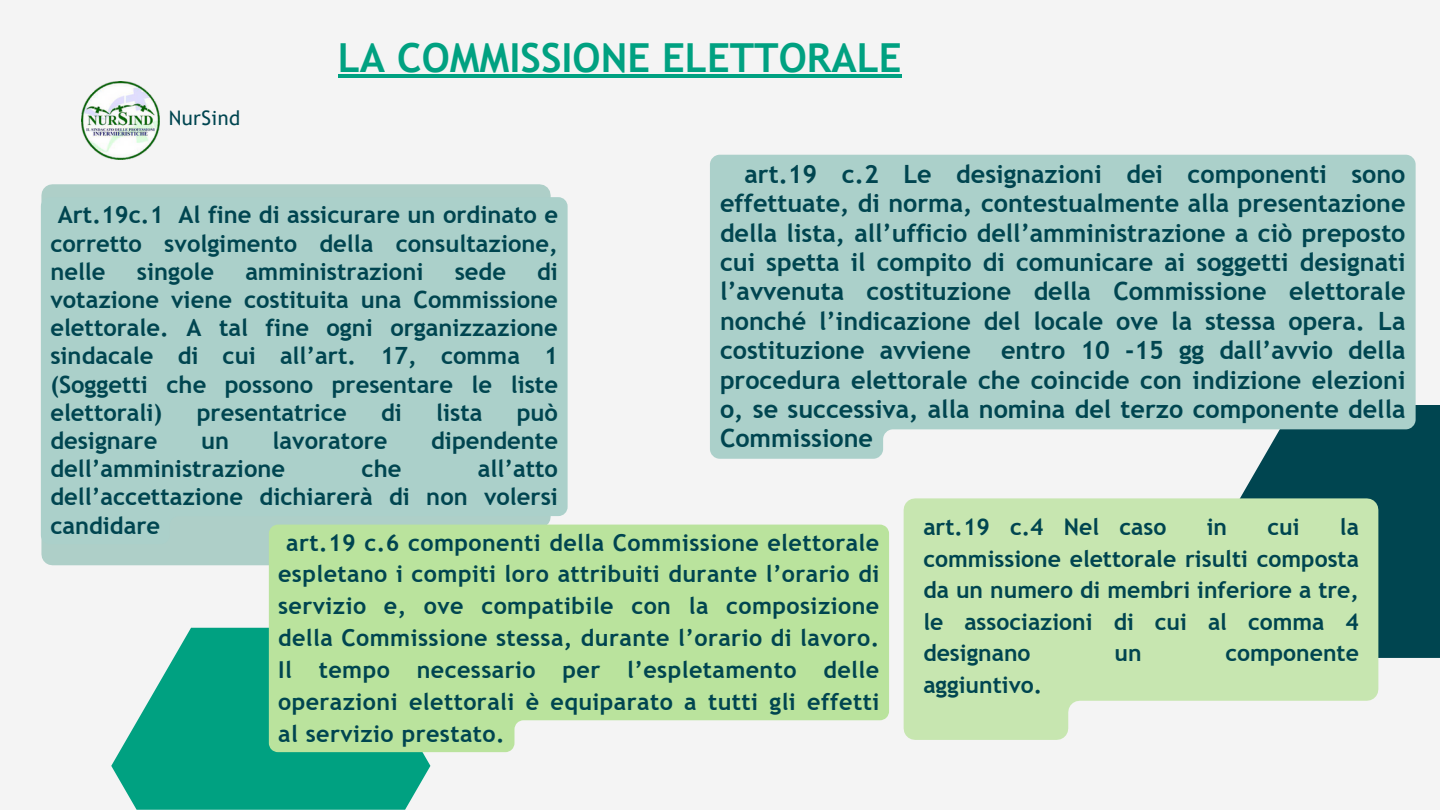
<style>
.page{position:relative;width:1440px;height:810px;background:#f4f4f4}
.page>*{position:absolute;margin:0;border:0;box-sizing:border-box;transform-origin:0 0}
.t1{font:700 40px "Trebuchet MS";color:#00a181}
.t2{font:700 25.2px/29.4px "Trebuchet MS";color:#004550;text-align:justify}
.t3{font:700 23.7px/28.2px "Trebuchet MS";color:#004550;text-align:justify}
.t4{font:700 23.3px/31.9px "Trebuchet MS";letter-spacing:.02em;color:#004550;text-align:justify}
.t5{font:700 23px/31.5px "Trebuchet MS";color:#004550;text-align:justify}
.t6{font:20px "Trebuchet MS";letter-spacing:.025em;color:#004550}
</style>
<div class="page">
<img style="left:81px;top:81px;width:79px;height:79px">
<div style="left:1240px;top:405px;width:200px;height:253px;background:#004550"></div>
<hr style="left:338px;top:74px;width:564px;height:4px;background:#00a181">
<svg style="left:111px;top:628px;width:319px;height:182px;fill:#00a181"></svg>
<svg style="left:904px;top:498px;width:474px;height:242px;background:#cbe7b7"></svg>
<div style="left:41px;top:184px;width:510px;height:381px;background:#aecfc8"></div>
<svg style="left:269px;top:525px;width:620px;height:227px;background:#bfe4a4"></svg>
<div style="left:41px;top:197px;width:527px;height:347px;background:#abd0ca"></div>
<svg style="left:710px;top:155px;width:706px;height:304px;background:#abcfc9"></svg>
<p class="t6" style="left:169px;top:106px;width:73px">NurSind</p>
<p class="t1" style="left:338px;top:35px;width:565px">LA COMMISSIONE ELETTORALE</p>
<h2 class="t2" style="left:720px;top:159px;width:687px;text-indent:25px">art.19 c.2 Le designazioni dei componenti sono effettuate, di norma, contestualmente alla presentazione della lista, all’ufficio dell’amministrazione a ciò preposto cui spetta il compito di comunicare ai soggetti designati l’avvenuta costituzione della Commissione elettorale nonché l’indicazione del locale ove la stessa opera. La costituzione avviene entro 10 -15 gg dall’avvio della procedura elettorale che coincide con indizione elezioni o, se successiva, alla nomina del terzo componente della Commissione</h2>
<h1 class="t3" style="left:50px;top:201px;width:509px;text-indent:7px">Art.19c.1 Al fine di assicurare un ordinato e corretto svolgimento della consultazione, nelle</h1>
<h1 class="t3" style="left:50px;top:257px;width:509px;text-indent:487px">di votazione viene costituita una Commissione elettorale. A tal fine ogni organizzazione sindacale di cui all’art. 17, comma 1 (Soggetti che possono presentare le liste elettorali)</h1>
<h1 class="t3" style="left:137px;top:257px;width:79px">singole</h1>
<h1 class="t3" style="left:245px;top:257px;width:180px">amministrazioni</h1>
<h1 class="t3" style="left:455px;top:257px;width:53px">sede</h1>
<h1 class="t3" style="left:197px;top:398px;width:151px">presentatrice</h1>
<h1 class="t3" style="left:381px;top:398px;width:22px">di</h1>
<h1 class="t3" style="left:436px;top:398px;width:48px">lista</h1>
<h1 class="t3" style="left:517px;top:398px;width:43px">può</h1>
<h1 class="t3" style="left:50px;top:426px;width:108px">designare</h1>
<h1 class="t3" style="left:201px;top:426px;width:30px">un</h1>
<h1 class="t3" style="left:273px;top:426px;width:116px">lavoratore</h1>
<h1 class="t3" style="left:431px;top:426px;width:128px">dipendente</h1>
<h1 class="t3" style="left:50px;top:455px;width:236px">dell’amministrazione</h1>
<h1 class="t3" style="left:362px;top:455px;width:41px">che</h1>
<h1 class="t3" style="left:50px;top:455px;width:509px;text-indent:427px">all’atto dell’accettazione dichiarerà di non volersi candidare</h1>
<h2 class="t5" style="left:923px;top:511px;width:244px">art.19 c.4 Nel caso</h2>
<h2 class="t5" style="left:1207px;top:511px;width:22px">in</h2>
<h2 class="t5" style="left:1267px;top:511px;width:34px">cui</h2>
<h2 class="t5" style="left:923px;top:511px;width:437px;text-indent:417px">la commissione elettorale risulti composta da un numero di membri inferiore a tre, le associazioni di cui al comma 4 designano</h2>
<h2 class="t4" style="left:278px;top:526px;width:603px;text-indent:8px">art.19 c.6 componenti della Commissione elettorale espletano i compiti loro attribuiti durante l’orario di servizio e, ove compatibile con la composizione della Commissione stessa, durante l’orario di lavoro.<br>Il tempo necessario per l’espletamento delle operazioni elettorali è equiparato a tutti gli effetti al servizio prestato.</h2>
<h2 class="t5" style="left:1114px;top:637px;width:29px">un</h2>
<h2 class="t5" style="left:1225px;top:637px;width:135px">componente</h2>
<h2 class="t5" style="left:923px;top:669px;width:120px">aggiuntivo.</h2>
</div>
